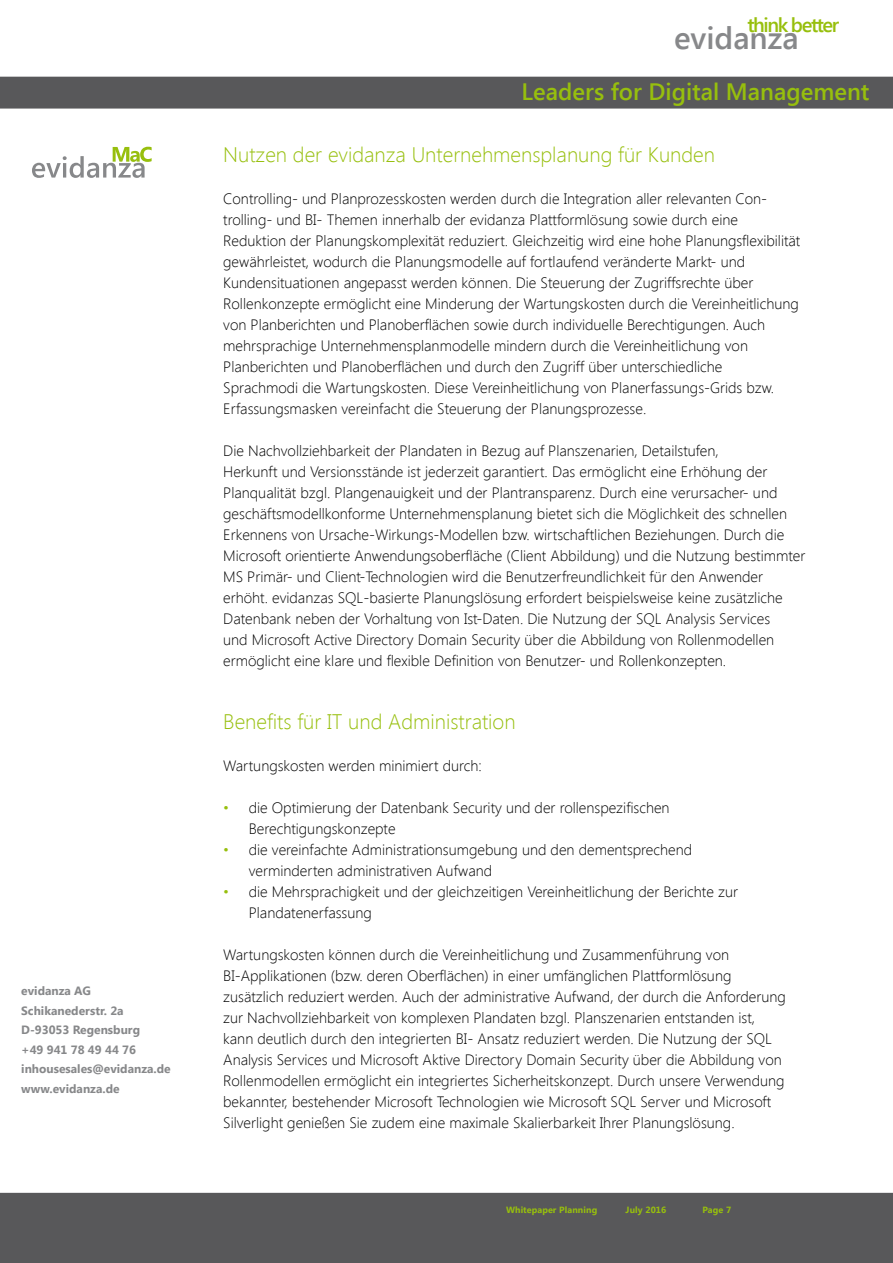
<style>
.page{position:relative;width:893px;height:1263px;background:#fff}
.page>*{position:absolute;margin:0;border:0;box-sizing:border-box;transform-origin:0 0}
.t1{font:600 31.2px "Segoe UI";color:#87888a}
.t2{font:600 23.7px "Segoe UI";color:#97bf0d}
.t3{font:300 21px "Segoe UI";color:#97bf0d}
.t4{font:600 20.1px "Segoe UI";letter-spacing:-.07em;color:#97bf0d}
.t5{font:300 15px/21px "Segoe UI";color:#000}
.t6{font:700 12px/19.5px "Segoe UI";color:#87888a}
.t7{font:700 9px "Segoe UI";letter-spacing:.01em;color:#97bf0d}
.s1{color:#97bf0d}
</style>
<div class="page">
<div style="left:0;top:1193px;width:893px;height:70px;background:#58585a"></div>
<div style="left:0;top:77px;width:893px;height:32px;background:#58585a"></div>
<svg style="left:32px;top:147px;width:120px;height:31px"></svg>
<p class="t6" style="left:21px;top:981px;width:151px">evidanza AG<br>Schikanederstr. 2a<br>D-93053 Regensburg<br>+49 941 78 49 44 76 inhousesales@evidanza.de www.evidanza.de</p>
<h3 class="t4" style="left:747px;top:11px;width:94px">think better</h3>
<h1 class="t1" style="left:674px;top:16px;width:126px">evidanza</h1>
<h2 class="t2" style="left:522px;top:75px;width:349px">Leaders for Digital Management</h2>
<h3 class="t3" style="left:223px;top:140px;width:493px">Nutzen der evidanza Unternehmensplanung für Kunden</h3>
<p class="t5" style="left:223px;top:188px;width:579px">Controlling- und Planprozesskosten werden durch die Integration aller relevanten Con&shy;trolling- und BI- Themen innerhalb der evidanza Plattformlösung sowie durch eine Reduktion der Planungskomplexität reduziert. Gleichzeitig wird eine hohe Planungsflexibilität gewährleistet, wodurch die Planungsmodelle auf fortlaufend veränderte Markt- und Kundensituationen angepasst werden können. Die Steuerung der Zugriffsrechte über Rollenkonzepte ermöglicht eine Minderung der Wartungskosten durch die Vereinheitlichung von Planberichten und Planoberflächen sowie durch individuelle Berechtigungen. Auch mehrsprachige Unternehmensplanmodelle mindern durch die Vereinheitlichung von Planberichten und Planoberflächen und durch den Zugriff über unterschiedliche Sprachmodi die Wartungskosten. Diese Vereinheitlichung von Planerfassungs-Grids bzw.<br>Erfassungsmasken vereinfacht die Steuerung der Planungsprozesse.</p>
<p class="t5" style="left:223px;top:440px;width:584px">Die Nachvollziehbarkeit der Plandaten in Bezug auf Planszenarien, Detailstufen,<br>Herkunft und Versionsstände ist jederzeit garantiert. Das ermöglicht eine Erhöhung der Planqualität bzgl. Plangenauigkeit und der Plantransparenz. Durch eine verursacher- und geschäftsmodellkonforme Unternehmensplanung bietet sich die Möglichkeit des schnellen Erkennens von Ursache-Wirkungs-Modellen bzw. wirtschaftlichen Beziehungen. Durch die Microsoft orientierte Anwendungsoberfläche (Client Abbildung) und die Nutzung bestimmter MS Primär- und Client-Technologien wird die Benutzerfreundlichkeit für den Anwender erhöht. evidanzas SQL-basierte Planungslösung erfordert beispielsweise keine zusätzliche Datenbank neben der Vorhaltung von Ist-Daten. Die Nutzung der SQL Analysis Services<br>und Microsoft Active Directory Domain Security über die Abbildung von Rollenmodellen ermöglicht eine klare und flexible Definition von Benutzer- und Rollenkonzepten.</p>
<h3 class="t3" style="left:223px;top:707px;width:294px">Benefits für IT und Administration</h3>
<p class="t5" style="left:223px;top:755px;width:260px">Wartungskosten werden minimiert durch:</p>
<p class="t5" style="left:249px;top:797px;width:422px;text-indent:-26px"><span class="s1">•</span> die Optimierung der Datenbank Security und der rollenspezifischen<br>Berechtigungskonzepte</p>
<p class="t5" style="left:249px;top:839px;width:445px;text-indent:-26px"><span class="s1">•</span> die vereinfachte Administrationsumgebung und den dementsprechend verminderten administrativen Aufwand</p>
<p class="t5" style="left:249px;top:881px;width:491px;text-indent:-26px"><span class="s1">•</span> die Mehrsprachigkeit und der gleichzeitigen Vereinheitlichung der Berichte zur<br>Plandatenerfassung</p>
<p class="t5" style="left:223px;top:944px;width:564px">Wartungskosten können durch die Vereinheitlichung und Zusammenführung von BI-Applikationen (bzw. deren Oberflächen) in einer umfänglichen Plattformlösung zusätzlich reduziert werden. Auch der administrative Aufwand, der durch die Anforderung zur Nachvollziehbarkeit von komplexen Plandaten bzgl. Planszenarien entstanden ist, kann deutlich durch den integrierten BI- Ansatz reduziert werden. Die Nutzung der SQL Analysis Services und Microsoft Aktive Directory Domain Security über die Abbildung von Rollenmodellen ermöglicht ein integriertes Sicherheitskonzept. Durch unsere Verwendung bekannter, bestehender Microsoft Technologien wie Microsoft SQL Server und Microsoft Silverlight genießen Sie zudem eine maximale Skalierbarkeit Ihrer Planungslösung.</p>
<p class="t7" style="left:506px;top:1203px;width:93px">Whitepaper Planning</p>
<p class="t7" style="left:626px;top:1203px;width:42px">July 2016</p>
<p class="t7" style="left:702px;top:1203px;width:30px">Page 7</p>
</div>
